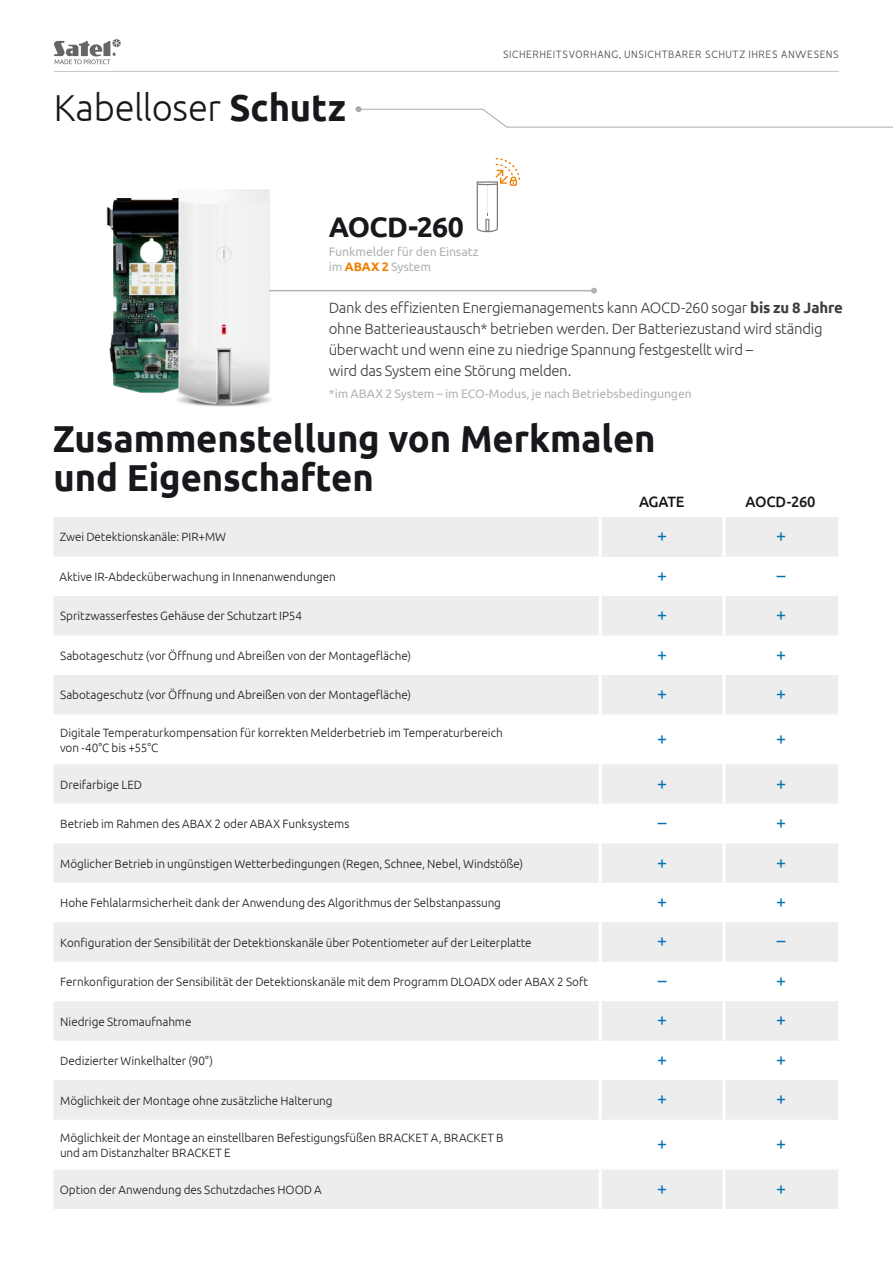
<style>
.page{position:relative;width:893px;height:1263px;background:#fff}
.page>*{position:absolute;margin:0;border:0;box-sizing:border-box;transform-origin:0 0}
.t1{font:700 37.5px/39.3px "Ubuntu";letter-spacing:-.005em;color:#1a171c}
.t2{font:300 37.5px "Ubuntu";letter-spacing:-.01em;color:#1a171c}
.t3{font:700 28.35px "Ubuntu";letter-spacing:-.025em;color:#1a171c}
.t4{font:18px "Ubuntu";color:#0174b3}
.t5{font:300 15px/21px "Ubuntu";letter-spacing:-.02em;color:#3e3e40}
.t6{font:500 15px "Ubuntu";letter-spacing:-.015em;color:#1a171c}
.t7{font:12.3px/14.9px "Ubuntu";letter-spacing:-.01em;color:#b1b3b4}
.t8{font:300 12px/15px "Ubuntu";letter-spacing:-.005em;color:#1a171c}
.t9{font:300 12px "Vision";letter-spacing:.015em;color:#4c4c4e}
.s1{font-weight:700}
.s2{font-weight:700;color:#ee7f00}
</style>
<div class="page">
<svg style="left:355px;top:106px;width:538px;height:22px"></svg>
<hr style="left:200px;top:290px;width:394px;height:1px;background:#b1b3b4">
<svg style="left:591px;top:288px;width:6px;height:6px"></svg>
<img style="left:106px;top:198px;width:25px;height:192px">
<img style="left:131px;top:189px;width:183px;height:218px">
<svg style="left:477px;top:158px;width:43px;height:74px"></svg>
<svg style="left:54px;top:39px;width:67px;height:25px"></svg>
<hr style="left:54px;top:71px;width:785px;height:1px;background:#c6c7c9">
<svg style="left:54px;top:517px;width:784px;height:692px;fill:#ededee"></svg>
<div style="left:600px;top:517px;width:124px;height:39px;background:#ededee"></div>
<svg style="left:54px;top:804px;width:784px;height:39px"></svg>
<hr style="left:599px;top:517px;width:3px;height:39px;background:#fff">
<hr style="left:722px;top:517px;width:3px;height:39px;background:#fff">
<hr style="left:599px;top:556px;width:3px;height:40px;background:#fff">
<hr style="left:722px;top:556px;width:3px;height:40px;background:#fff">
<hr style="left:599px;top:596px;width:3px;height:39px;background:#fff">
<hr style="left:722px;top:596px;width:3px;height:39px;background:#fff">
<hr style="left:599px;top:635px;width:3px;height:40px;background:#fff">
<hr style="left:722px;top:635px;width:3px;height:40px;background:#fff">
<hr style="left:599px;top:675px;width:3px;height:39px;background:#fff">
<hr style="left:722px;top:675px;width:3px;height:39px;background:#fff">
<hr style="left:599px;top:714px;width:3px;height:50px;background:#fff">
<hr style="left:722px;top:714px;width:3px;height:50px;background:#fff">
<hr style="left:599px;top:764px;width:3px;height:40px;background:#fff">
<hr style="left:722px;top:764px;width:3px;height:40px;background:#fff">
<hr style="left:599px;top:804px;width:3px;height:39px;background:#fff">
<hr style="left:722px;top:804px;width:3px;height:39px;background:#fff">
<hr style="left:599px;top:843px;width:3px;height:40px;background:#fff">
<hr style="left:722px;top:843px;width:3px;height:40px;background:#fff">
<hr style="left:599px;top:883px;width:3px;height:39px;background:#fff">
<hr style="left:722px;top:883px;width:3px;height:39px;background:#fff">
<hr style="left:599px;top:922px;width:3px;height:40px;background:#fff">
<hr style="left:722px;top:922px;width:3px;height:40px;background:#fff">
<hr style="left:599px;top:962px;width:3px;height:39px;background:#fff">
<hr style="left:722px;top:962px;width:3px;height:39px;background:#fff">
<hr style="left:599px;top:1001px;width:3px;height:40px;background:#fff">
<hr style="left:722px;top:1001px;width:3px;height:40px;background:#fff">
<hr style="left:599px;top:1041px;width:3px;height:39px;background:#fff">
<hr style="left:722px;top:1041px;width:3px;height:39px;background:#fff">
<hr style="left:599px;top:1080px;width:3px;height:40px;background:#fff">
<hr style="left:722px;top:1080px;width:3px;height:40px;background:#fff">
<hr style="left:599px;top:1120px;width:3px;height:49px;background:#fff">
<hr style="left:722px;top:1120px;width:3px;height:49px;background:#fff">
<hr style="left:599px;top:1169px;width:3px;height:40px;background:#fff">
<hr style="left:722px;top:1169px;width:3px;height:40px;background:#fff">
<h1 class="t2" style="left:54px;top:85px;width:294px">Kabelloser <span class="s1">Schutz</span></h1>
<p class="t9" style="left:503px;top:48px;width:338px">SICHERHEITSVORHANG, UNSICHTBARER SCHUTZ IHRES ANWESENS</p>
<h2 class="t3" style="left:329px;top:210px;width:136px">AOCD-260</h2>
<p class="t7" style="left:329px;top:244px;width:151px">Funkmelder für den Einsatz im <span class="s2">ABAX 2</span> System</p>
<p class="t5" style="left:329px;top:297px;width:516px">Dank des effizienten Energiemanagements kann AOCD-260 sogar <span class="s1">bis zu 8 Jahre </span>ohne Batterieaustausch* betrieben werden. Der Batteriezustand wird ständig überwacht und wenn eine zu niedrige Spannung festgestellt wird –<br>wird das System eine Störung melden.</p>
<p class="t7" style="left:329px;top:386px;width:364px">*im ABAX 2 System – im ECO-Modus, je nach Betriebsbedingungen</p>
<h1 class="t1" style="left:53px;top:418px;width:604px">Zusammenstellung von Merkmalen und Eigenschaften</h1>
<p class="t6" style="left:639px;top:492px;width:47px">AGATE</p>
<p class="t6" style="left:745px;top:492px;width:72px">AOCD-260</p>
<p class="t8" style="left:60px;top:529px;width:168px">Zwei Detektionskanäle: PIR+MW</p>
<h3 class="t4" style="left:657px;top:525px;width:11px">+</h3>
<h3 class="t4" style="left:776px;top:525px;width:11px">+</h3>
<p class="t8" style="left:60px;top:569px;width:278px">Aktive IR-Abdecküberwachung in Innenanwendungen</p>
<h3 class="t4" style="left:657px;top:564px;width:11px">+</h3>
<h3 class="t4" style="left:777px;top:564px;width:10px">–</h3>
<p class="t8" style="left:60px;top:608px;width:244px">Spritzwasserfestes Gehäuse der Schutzart IP54</p>
<h3 class="t4" style="left:657px;top:604px;width:11px">+</h3>
<h3 class="t4" style="left:776px;top:604px;width:11px">+</h3>
<p class="t8" style="left:60px;top:648px;width:352px">Sabotageschutz (vor Öffnung und Abreißen von der Montagefläche)</p>
<h3 class="t4" style="left:657px;top:643px;width:11px">+</h3>
<h3 class="t4" style="left:776px;top:643px;width:11px">+</h3>
<p class="t8" style="left:60px;top:687px;width:352px">Sabotageschutz (vor Öffnung und Abreißen von der Montagefläche)</p>
<h3 class="t4" style="left:657px;top:683px;width:11px">+</h3>
<h3 class="t4" style="left:776px;top:683px;width:11px">+</h3>
<p class="t8" style="left:60px;top:724px;width:444px">Digitale Temperaturkompensation für korrekten Melderbetrieb im Temperaturbereich von -40°C bis +55°C</p>
<h3 class="t4" style="left:657px;top:727px;width:11px">+</h3>
<h3 class="t4" style="left:776px;top:727px;width:11px">+</h3>
<p class="t8" style="left:60px;top:777px;width:83px">Dreifarbige LED</p>
<h3 class="t4" style="left:657px;top:772px;width:11px">+</h3>
<h3 class="t4" style="left:776px;top:772px;width:11px">+</h3>
<p class="t8" style="left:60px;top:816px;width:291px">Betrieb im Rahmen des ABAX 2 oder ABAX Funksystems</p>
<h3 class="t4" style="left:658px;top:812px;width:10px">–</h3>
<h3 class="t4" style="left:776px;top:812px;width:11px">+</h3>
<p class="t8" style="left:60px;top:855px;width:464px">Möglicher Betrieb in ungünstigen Wetterbedingungen (Regen, Schnee, Nebel, Windstöße)</p>
<h3 class="t4" style="left:657px;top:851px;width:11px">+</h3>
<h3 class="t4" style="left:776px;top:851px;width:11px">+</h3>
<p class="t8" style="left:60px;top:895px;width:442px">Hohe Fehlalarmsicherheit dank der Anwendung des Algorithmus der Selbstanpassung</p>
<h3 class="t4" style="left:657px;top:891px;width:11px">+</h3>
<h3 class="t4" style="left:776px;top:891px;width:11px">+</h3>
<p class="t8" style="left:60px;top:934px;width:473px">Konfiguration der Sensibilität der Detektionskanäle über Potentiometer auf der Leiterplatte</p>
<h3 class="t4" style="left:657px;top:930px;width:11px">+</h3>
<h3 class="t4" style="left:777px;top:930px;width:10px">–</h3>
<p class="t8" style="left:60px;top:974px;width:529px">Fernkonfiguration der Sensibilität der Detektionskanäle mit dem Programm DLOADX oder ABAX 2 Soft</p>
<h3 class="t4" style="left:658px;top:970px;width:10px">–</h3>
<h3 class="t4" style="left:776px;top:970px;width:11px">+</h3>
<p class="t8" style="left:60px;top:1013px;width:133px">Niedrige Stromaufnahme</p>
<h3 class="t4" style="left:657px;top:1009px;width:11px">+</h3>
<h3 class="t4" style="left:776px;top:1009px;width:11px">+</h3>
<p class="t8" style="left:60px;top:1053px;width:154px">Dedizierter Winkelhalter (90°)</p>
<h3 class="t4" style="left:657px;top:1048px;width:11px">+</h3>
<h3 class="t4" style="left:776px;top:1048px;width:11px">+</h3>
<p class="t8" style="left:60px;top:1092px;width:274px">Möglichkeit der Montage ohne zusätzliche Halterung</p>
<h3 class="t4" style="left:657px;top:1088px;width:11px">+</h3>
<h3 class="t4" style="left:776px;top:1088px;width:11px">+</h3>
<p class="t8" style="left:60px;top:1130px;width:445px">Möglichkeit der Montage an einstellbaren Befestigungsfüßen BRACKET A, BRACKET B und am Distanzhalter BRACKET E</p>
<h3 class="t4" style="left:657px;top:1133px;width:11px">+</h3>
<h3 class="t4" style="left:776px;top:1133px;width:11px">+</h3>
<p class="t8" style="left:60px;top:1182px;width:264px">Option der Anwendung des Schutzdaches HOOD A</p>
<h3 class="t4" style="left:657px;top:1177px;width:11px">+</h3>
<h3 class="t4" style="left:776px;top:1177px;width:11px">+</h3>
</div>
